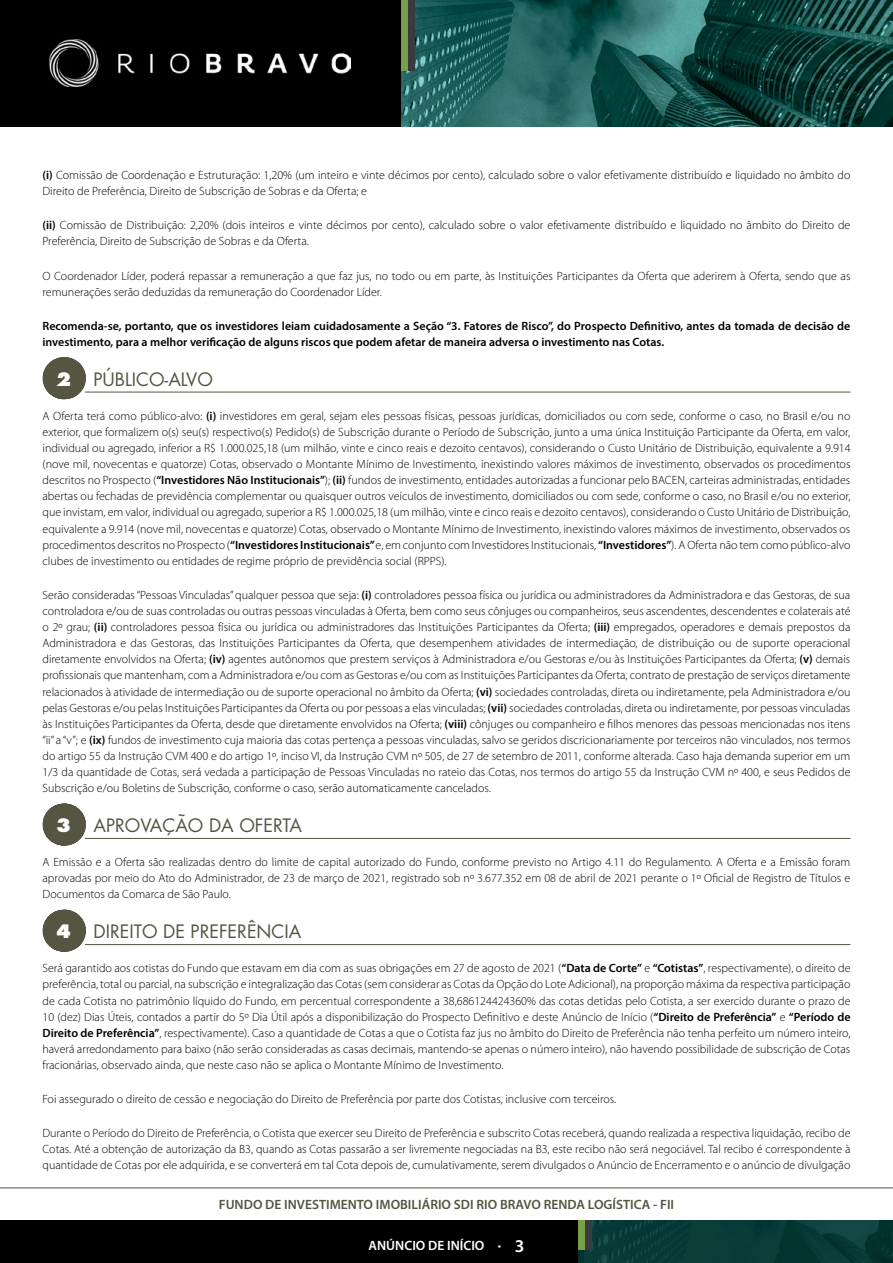
<style>
.page{position:relative;width:893px;height:1263px;background:#fff}
.page>*{position:absolute;margin:0;border:0;box-sizing:border-box;transform-origin:0 0}
.t1{font:18px "Futura";color:#555541}
.t2{font:600 13.5px "Myriad Pro";color:#555541}
.t3{font:600 13.5px "Myriad Pro";color:#fff}
.t4{font:300 12px/16px "Myriad Pro";color:#000;text-align:justify}
.t5{font:600 12px/16px "Myriad Pro";color:#000}
.s1{font-weight:600}
.s2{font-weight:800;color:#fff}
.s3{font-weight:300}
.s4{font-size:18px}
</style>
<div class="page">
<div style="left:0;top:1220px;width:579px;height:42px;background:#000"></div>
<img style="left:584px;top:1220px;width:309px;height:42px">
<div style="left:579px;top:1220px;width:6px;height:29px;background:#78a049"></div>
<div style="left:585px;top:1220px;width:7px;height:29px;background:#393c3f"></div>
<div style="left:0;top:0;width:414px;height:127px;background:#000"></div>
<img style="left:401px;top:0;width:492px;height:127px">
<img style="left:49px;top:39px;width:301px;height:48px">
<div style="left:401px;top:0;width:7px;height:71px;background:#78a049"></div>
<div style="left:408px;top:0;width:6px;height:71px;background:#393c3f"></div>
<hr style="left:0;top:1188px;width:893px;height:1px;background:#555541">
<hr style="left:64px;top:357px;width:1px;height:42px;background:#555541">
<hr style="left:85px;top:392px;width:765px;height:1px;background:#555541">
<hr style="left:64px;top:803px;width:1px;height:42px;background:#555541">
<hr style="left:85px;top:838px;width:765px;height:1px;background:#555541">
<hr style="left:64px;top:910px;width:1px;height:42px;background:#555541">
<hr style="left:85px;top:944px;width:765px;height:1px;background:#555541">
<p class="t4" style="left:43px;top:167px;width:809px"><span class="s1">(i)</span> Comissão de Coordenação e Estruturação: 1,20% (um inteiro e vinte décimos por cento), calculado sobre o valor efetivamente distribuído e liquidado no âmbito do<br>Direito de Preferência, Direito de Subscrição de Sobras e da Oferta; e</p>
<p class="t4" style="left:43px;top:217px;width:809px"><span class="s1">(ii)</span> Comissão de Distribuição: 2,20% (dois inteiros e vinte décimos por cento), calculado sobre o valor efetivamente distribuído e liquidado no âmbito do Direito de<br>Preferência, Direito de Subscrição de Sobras e da Oferta.</p>
<p class="t4" style="left:43px;top:268px;width:809px">O Coordenador Líder, poderá repassar a remuneração a que faz jus, no todo ou em parte, às Instituições Participantes da Oferta que aderirem à Oferta, sendo que as remunerações serão deduzidas da remuneração do Coordenador Líder.</p>
<p class="t5" style="left:43px;top:317px;width:809px">Recomenda-se, portanto, que os investidores leiam cuidadosamente a Seção “3. Fatores de Risco”, do Prospecto Definitivo, antes da tomada de decisão de investimento, para a melhor verificação de alguns riscos que podem afetar de maneira adversa o investimento nas Cotas.</p>
<h1 class="t1" style="left:56px;top:367px;width:158px"><span class="s2">2</span> PÚBLICO-ALVO</h1>
<p class="t4" style="left:43px;top:408px;width:809px">A Oferta terá como público-alvo: <span class="s1">(i)</span> investidores em geral, sejam eles pessoas físicas, pessoas jurídicas, domiciliados ou com sede, conforme o caso, no Brasil e/ou no exterior, que formalizem o(s) seu(s) respectivo(s) Pedido(s) de Subscrição durante o Período de Subscrição, junto a uma única Instituição Participante da Oferta, em valor, individual ou agregado, inferior a R$ 1.000.025,18 (um milhão, vinte e cinco reais e dezoito centavos), considerando o Custo Unitário de Distribuição, equivalente a 9.914 (nove mil, novecentas e quatorze) Cotas, observado o Montante Mínimo de Investimento, inexistindo valores máximos de investimento, observados os procedimentos descritos no Prospecto (<span class="s1">“Investidores Não Institucionais”</span>); <span class="s1">(ii)</span> fundos de investimento, entidades autorizadas a funcionar pelo BACEN, carteiras administradas, entidades abertas ou fechadas de previdência complementar ou quaisquer outros veículos de investimento, domiciliados ou com sede, conforme o caso, no Brasil e/ou no exterior, que invistam, em valor, individual ou agregado, superior a R$ 1.000.025,18 (um milhão, vinte e cinco reais e dezoito centavos), considerando o Custo Unitário de Distribuição, equivalente a 9.914 (nove mil, novecentas e quatorze) Cotas, observado o Montante Mínimo de Investimento, inexistindo valores máximos de investimento, observados os procedimentos descritos no Prospecto (<span class="s1">“Investidores Institucionais”</span> e, em conjunto com Investidores Institucionais, <span class="s1">“Investidores”</span>). A Oferta não tem como público-alvo clubes de investimento ou entidades de regime próprio de previdência social (RPPS).</p>
<p class="t4" style="left:43px;top:587px;width:810px">Serão consideradas “Pessoas Vinculadas” qualquer pessoa que seja: <span class="s1">(i)</span> controladores pessoa física ou jurídica ou administradores da Administradora e das Gestoras, de sua controladora e/ou de suas controladas ou outras pessoas vinculadas à Oferta, bem como seus cônjuges ou companheiros, seus ascendentes, descendentes e colaterais até o 2º grau; <span class="s1">(ii)</span> controladores pessoa física ou jurídica ou administradores das Instituições Participantes da Oferta; <span class="s1">(iii)</span> empregados, operadores e demais prepostos da Administradora e das Gestoras, das Instituições Participantes da Oferta, que desempenhem atividades de intermediação, de distribuição ou de suporte operacional diretamente envolvidos na Oferta; <span class="s1">(iv)</span> agentes autônomos que prestem serviços à Administradora e/ou Gestoras e/ou às Instituições Participantes da Oferta; <span class="s1">(v)</span> demais profissionais que mantenham, com a Administradora e/ou com as Gestoras e/ou com as Instituições Participantes da Oferta, contrato de prestação de serviços diretamente relacionados à atividade de intermediação ou de suporte operacional no âmbito da Oferta; <span class="s1">(vi)</span> sociedades controladas, direta ou indiretamente, pela Administradora e/ou pelas Gestoras e/ou pelas Instituições Participantes da Oferta ou por pessoas a elas vinculadas; <span class="s1">(vii)</span> sociedades controladas, direta ou indiretamente, por pessoas vinculadas às Instituições Participantes da Oferta, desde que diretamente envolvidos na Oferta; <span class="s1">(viii)</span> cônjuges ou companheiro e filhos menores das pessoas mencionadas nos itens “ii” a “v”; e <span class="s1">(ix)</span> fundos de investimento cuja maioria das cotas pertença a pessoas vinculadas, salvo se geridos discricionariamente por terceiros não vinculados, nos termos do artigo 55 da Instrução CVM 400 e do artigo 1º, inciso VI, da Instrução CVM nº 505, de 27 de setembro de 2011, conforme alterada. Caso haja demanda superior em um 1/3 da quantidade de Cotas, será vedada a participação de Pessoas Vinculadas no rateio das Cotas, nos termos do artigo 55 da Instrução CVM nº 400, e seus Pedidos de Subscrição e/ou Boletins de Subscrição, conforme o caso, serão automaticamente cancelados.</p>
<h1 class="t1" style="left:56px;top:813px;width:247px"><span class="s2">3</span> APROVAÇÃO DA OFERTA</h1>
<p class="t4" style="left:43px;top:854px;width:809px">A Emissão e a Oferta são realizadas dentro do limite de capital autorizado do Fundo, conforme previsto no Artigo 4.11 do Regulamento. A Oferta e a Emissão foram aprovadas por meio do Ato do Administrador, de 23 de março de 2021, registrado sob nº 3.677.352 em 08 de abril de 2021 perante o 1º Oficial de Registro de Títulos e Documentos da Comarca de São Paulo.</p>
<h1 class="t1" style="left:56px;top:919px;width:247px"><span class="s2">4</span> DIREITO DE PREFERÊNCIA</h1>
<p class="t4" style="left:43px;top:960px;width:809px">Será garantido aos cotistas do Fundo que estavam em dia com as suas obrigações em 27 de agosto de 2021 (<span class="s1">“Data de Corte”</span> e <span class="s1">“Cotistas”</span>, respectivamente), o direito de preferência, total ou parcial, na subscrição e integralização das Cotas (sem considerar as Cotas da Opção do Lote Adicional), na proporção máxima da respectiva participação de cada Cotista no patrimônio líquido do Fundo, em percentual correspondente a 38,686124424360% das cotas detidas pelo Cotista, a ser exercido durante o prazo de 10 (dez) Dias Úteis, contados a partir do 5º Dia Útil após a disponibilização do Prospecto Definitivo e deste Anúncio de Início (<span class="s1">“Direito de Preferência”</span> e <span class="s1">“Período de Direito de Preferência”</span>, respectivamente). Caso a quantidade de Cotas a que o Cotista faz jus no âmbito do Direito de Preferência não tenha perfeito um número inteiro, haverá arredondamento para baixo (não serão consideradas as casas decimais, mantendo-se apenas o número inteiro), não havendo possibilidade de subscrição de Cotas fracionárias, observado ainda, que neste caso não se aplica o Montante Mínimo de Investimento.</p>
<p class="t4" style="left:43px;top:1091px;width:575px">Foi assegurado o direito de cessão e negociação do Direito de Preferência por parte dos Cotistas, inclusive com terceiros.</p>
<p class="t4" style="left:43px;top:1125px;width:809px">Durante o Período do Direito de Preferência, o Cotista que exercer seu Direito de Preferência e subscrito Cotas receberá, quando realizada a respectiva liquidação, recibo de Cotas. Até a obtenção de autorização da B3, quando as Cotas passarão a ser livremente negociadas na B3, este recibo não será negociável. Tal recibo é correspondente à quantidade de Cotas por ele adquirida, e se converterá em tal Cota depois de, cumulativamente, serem divulgados o Anúncio de Encerramento e o anúncio de divulgação</p>
<p class="t2" style="left:219px;top:1196px;width:457px">FUNDO DE INVESTIMENTO IMOBILIÁRIO SDI RIO BRAVO RENDA LOGÍSTICA - FII</p>
<p class="t3" style="left:369px;top:1237px;width:157px">ANÚNCIO DE INÍCIO <span class="s3">•</span> <span class="s4">3</span></p>
</div>
